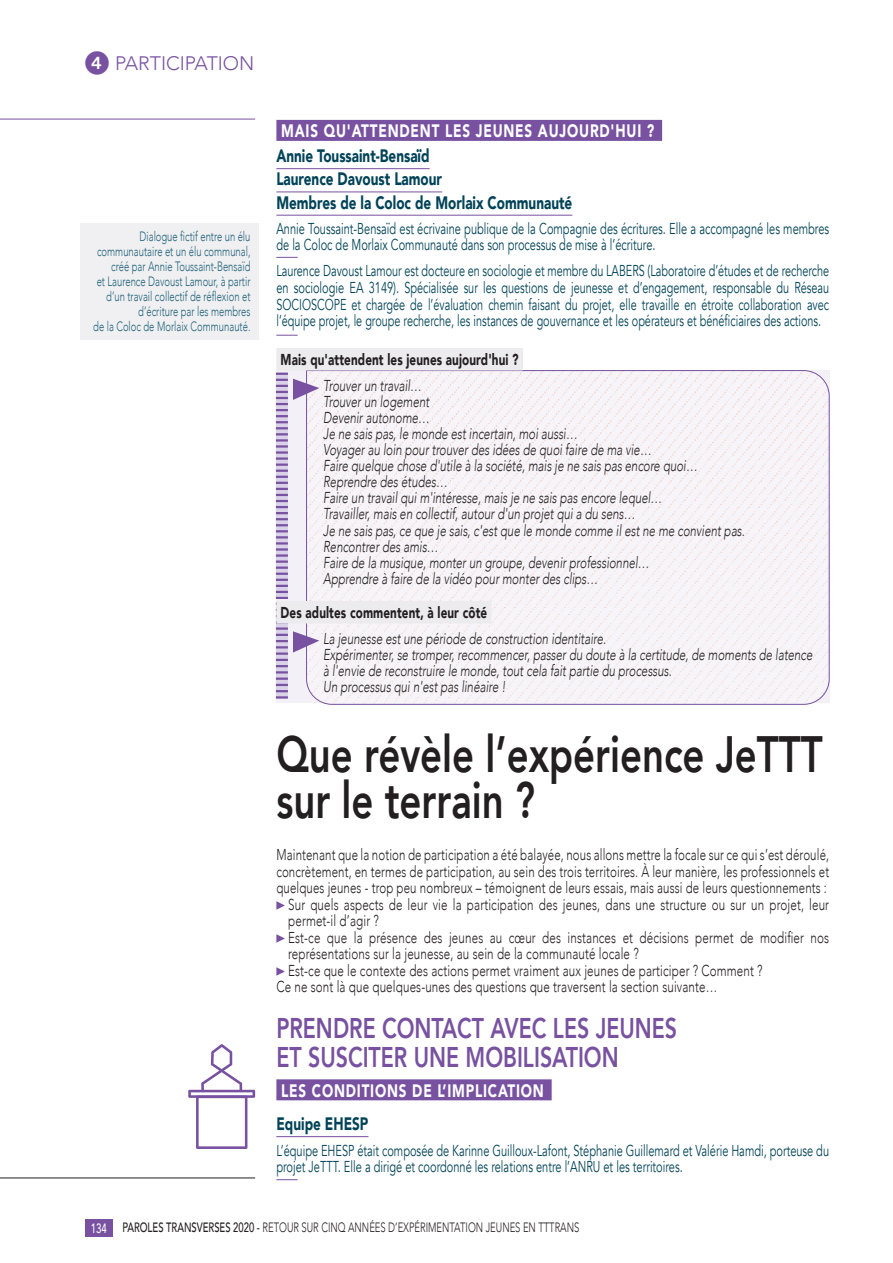
<style>
.page{position:relative;width:893px;height:1263px;background:#fff}
.page>*{position:absolute;margin:0;border:0;box-sizing:border-box;transform-origin:0 0}
.Titre_1_-_Noir_-_C_3{font:800 51px "Avenir";color:#231f20;scale:.75 1}
.Auteur_-_Orange{font:800 51px "Avenir";color:#231f20;scale:.75 1}
.Texte_-_Noir_-_C_10{font:800 28.5px "Avenir";color:#7852a1;scale:.75 1}
.Titre_2_-_2L{font:800 28.5px "Avenir";color:#7852a1;scale:.75 1}
.t1{font:300 19.5px "Avenir";color:#7852a1}
.Auteur_-_Orange-2{font:900 18px "Avenir";color:#004358;scale:.75 1}
.Titre_3_-_Violet_C_1{font:900 18px "Avenir";letter-spacing:.06em;color:#fff;scale:.75 1}
.Auteur_-_Rouge{font:900 18px "Avenir";color:#004358;scale:.75 1}
.Texte_-_Dialogue_Noi{font:italic 300 15.75px/16px "Avenir";color:#231f20;scale:.73 1}
.Bilio_Auteur_Orange{font:15.75px/17px "Avenir";color:#004358;text-align:justify;scale:.69 1}
.Texte_-_Noir_-_C_10-2{font:300 15.75px/16.5px "Avenir";letter-spacing:.01em;color:#231f20;scale:.74 1}
.Biblio_Auteur_Rouge{font:15.75px/16.5px "Avenir";color:#004358;scale:.7 1}
.Texte_-_Noir_-_C_10-3{font:300 15.75px/16.5px "Avenir";letter-spacing:.01em;color:#231f20;text-align:justify;scale:.73 1}
.Titre_4__Titre_Gris{font:900 15.75px "Avenir";letter-spacing:.01em;color:#231f20;scale:.74 1}
.Texte_Commentaires_G{font:300 13.5px/15px "Avenir";color:#20637a;text-align:right;scale:.7 1}
.t2{font:300 13.5px "Avenir";color:#231f20;scale:.7 1}
.s1{font-family:"European Pi One";font-weight:400;font-size:24px}
.s2{font-weight:500;color:#fff}
.s3{font-weight:500}
</style>
<div class="page">
<div style="left:85px;top:1219px;width:28px;height:17px;background:#7852a1"></div>
<hr style="left:0;top:119px;width:255px;height:1px;background:#7852a1">
<hr style="left:0;top:1177px;width:255px;height:1px;background:#231f20">
<svg style="left:306px;top:370px;width:524px;height:335px"></svg>
<div style="left:276px;top:120px;width:386px;height:21px;background:#7852a1"></div>
<hr style="left:276px;top:168px;width:154px;height:1px;background:#7852a1">
<hr style="left:276px;top:192px;width:166px;height:1px;background:#7852a1">
<hr style="left:276px;top:215px;width:296px;height:1px;background:#7852a1">
<svg style="left:276px;top:257px;width:22px;height:1px"></svg>
<svg style="left:276px;top:335px;width:22px;height:1px"></svg>
<div style="left:276px;top:348px;width:247px;height:22px;background:#ececee"></div>
<div style="left:276px;top:601px;width:215px;height:22px;background:#ececee"></div>
<div style="left:276px;top:1079px;width:276px;height:21px;background:#7852a1"></div>
<hr style="left:276px;top:1136px;width:92px;height:1px;background:#7852a1">
<svg style="left:276px;top:1179px;width:22px;height:1px"></svg>
<svg style="left:276px;top:901px;width:9px;height:9px"></svg>
<svg style="left:276px;top:934px;width:9px;height:9px"></svg>
<svg style="left:276px;top:967px;width:9px;height:9px"></svg>
<div style="left:80px;top:223px;width:179px;height:117px;background:#f0eff1"></div>
<svg style="left:276px;top:373px;width:43px;height:325px"></svg>
<svg style="left:188px;top:1044px;width:67px;height:105px"></svg>
<p class="t1" style="left:85px;top:52px;width:171px"><span class="s1">4</span> PARTICIPATION</p>
<p class="Texte_Commentaires_G" style="left:93px;top:229px;width:226px">Dialogue fictif entre un élu communautaire et un élu communal, créé par Annie Toussaint-Bensaïd<br>et Laurence Davoust Lamour, à partir d’un travail collectif de réflexion et d’écriture par les membres<br>de la Coloc de Morlaix Communauté.</p>
<p class="Titre_3_-_Violet_C_1" style="left:281px;top:115px;width:499px">MAIS QU'ATTENDENT LES JEUNES AUJOURD'HUI ?</p>
<p class="Auteur_-_Orange-2" style="left:276px;top:140px;width:206px">Annie Toussaint-Bensaïd</p>
<p class="Auteur_-_Rouge" style="left:276px;top:164px;width:222px">Laurence Davoust Lamour</p>
<p class="Auteur_-_Orange-2" style="left:276px;top:187px;width:396px">Membres de la Coloc de Morlaix Communauté</p>
<p class="Biblio_Auteur_Rouge" style="left:276px;top:220px;width:791px">Annie Toussaint-Bensaïd est écrivaine publique de la Compagnie des écritures. Elle a accompagné les membres de la Coloc de Morlaix Communauté dans son processus de mise à l’écriture.</p>
<p class="Bilio_Auteur_Orange" style="left:276px;top:262px;width:803px">Laurence Davoust Lamour est docteure en sociologie et membre du LABERS (Laboratoire d’études et de recherche en sociologie EA 3149). Spécialisée sur les questions de jeunesse et d’engagement, responsable du Réseau SOCIOSCOPE et chargée de l’évaluation chemin faisant du projet, elle travaille en étroite collaboration avec l’équipe projet, le groupe recherche, les instances de gouvernance et les opérateurs et bénéficiaires des actions.</p>
<p class="Titre_4__Titre_Gris" style="left:281px;top:346px;width:323px">Mais qu'attendent les jeunes aujourd'hui ?</p>
<p class="Texte_-_Dialogue_Noi" style="left:323px;top:378px;width:137px">Trouver un travail…</p>
<p class="Texte_-_Dialogue_Noi" style="left:323px;top:394px;width:147px">Trouver un logement</p>
<p class="Texte_-_Dialogue_Noi" style="left:323px;top:410px;width:147px">Devenir autonome…</p>
<p class="Texte_-_Dialogue_Noi" style="left:323px;top:426px;width:350px">Je ne sais pas, le monde est incertain, moi aussi…</p>
<p class="Texte_-_Dialogue_Noi" style="left:323px;top:442px;width:451px">Voyager au loin pour trouver des idées de quoi faire de ma vie…</p>
<p class="Texte_-_Dialogue_Noi" style="left:323px;top:458px;width:514px">Faire quelque chose d'utile à la société, mais je ne sais pas encore quoi…</p>
<p class="Texte_-_Dialogue_Noi" style="left:323px;top:474px;width:172px">Reprendre des études…</p>
<p class="Texte_-_Dialogue_Noi" style="left:323px;top:490px;width:466px">Faire un travail qui m'intéresse, mais je ne sais pas encore lequel…</p>
<p class="Texte_-_Dialogue_Noi" style="left:323px;top:506px;width:429px">Travailler, mais en collectif, autour d'un projet qui a du sens…</p>
<p class="Texte_-_Dialogue_Noi" style="left:323px;top:522px;width:579px">Je ne sais pas, ce que je sais, c'est que le monde comme il est ne me convient pas.</p>
<p class="Texte_-_Dialogue_Noi" style="left:323px;top:538px;width:159px">Rencontrer des amis…</p>
<p class="Texte_-_Dialogue_Noi" style="left:323px;top:554px;width:448px">Faire de la musique, monter un groupe, devenir professionnel…</p>
<p class="Texte_-_Dialogue_Noi" style="left:323px;top:570px;width:378px">Apprendre à faire de la vidéo pour monter des clips…</p>
<p class="Titre_4__Titre_Gris" style="left:281px;top:599px;width:281px">Des adultes commentent, à leur côté</p>
<p class="Texte_-_Dialogue_Noi" style="left:323px;top:631px;width:389px">La jeunesse est une période de construction identitaire.</p>
<p class="Texte_-_Dialogue_Noi" style="left:323px;top:647px;width:672px">Expérimenter, se tromper, recommencer, passer du doute à la certitude, de moments de latence à l'envie de reconstruire le monde, tout cela fait partie du processus.</p>
<p class="Texte_-_Dialogue_Noi" style="left:323px;top:679px;width:252px">Un processus qui n'est pas linéaire !</p>
<p class="Titre_1_-_Noir_-_C_3" style="left:276px;top:714px;width:730px">Que révèle l’expérience JeTTT</p>
<p class="Auteur_-_Orange" style="left:276px;top:761px;width:346px">sur le terrain ?</p>
<p class="Texte_-_Noir_-_C_10-3" style="left:276px;top:846px;width:759px">Maintenant que la notion de participation a été balayée, nous allons mettre la focale sur ce qui s’est déroulé, concrètement, en termes de participation, au sein des trois territoires. À leur manière, les professionnels et quelques jeunes - trop peu nombreux – témoignent de leurs essais, mais aussi de leurs questionnements :</p>
<p class="Texte_-_Noir_-_C_10-2" style="left:288px;top:896px;width:733px">Sur quels aspects de leur vie la participation des jeunes, dans une structure ou sur un projet, leur permet-il d’agir ?</p>
<p class="Texte_-_Noir_-_C_10-2" style="left:288px;top:929px;width:733px">Est-ce que la présence des jeunes au cœur des instances et décisions permet de modifier nos représentations sur la jeunesse, au sein de la communauté locale ?</p>
<p class="Texte_-_Noir_-_C_10-2" style="left:288px;top:962px;width:643px">Est-ce que le contexte des actions permet vraiment aux jeunes de participer ? Comment ?</p>
<p class="Texte_-_Noir_-_C_10-2" style="left:276px;top:978px;width:597px">Ce ne sont là que quelques-unes des questions que traversent la section suivante…</p>
<p class="Texte_-_Noir_-_C_10" style="left:276px;top:1006px;width:536px">PRENDRE CONTACT AVEC LES JEUNES</p>
<p class="Titre_2_-_2L" style="left:276px;top:1035px;width:458px">ET SUSCITER UNE MOBILISATION</p>
<p class="Titre_3_-_Violet_C_1" style="left:281px;top:1075px;width:352px">LES CONDITIONS DE L’IMPLICATION</p>
<p class="Auteur_-_Orange-2" style="left:276px;top:1108px;width:124px">Equipe EHESP</p>
<p class="Biblio_Auteur_Rouge" style="left:276px;top:1142px;width:791px;line-height:17px">L’équipe EHESP était composée de Karinne Guilloux-Lafont, Stéphanie Guillemard et Valérie Hamdi, porteuse du projet JeTTT. Elle a dirigé et coordonné les relations entre l’ANRU et les territoires.</p>
<p class="t2" style="left:91px;top:1220px;width:699px"><span class="s2">134</span> <span class="s3">PAROLES TRANSVERSES 2020 -</span> RETOUR SUR CINQ ANNÉES D’EXPÉRIMENTATION JEUNES EN TTTRANS</p>
</div>
